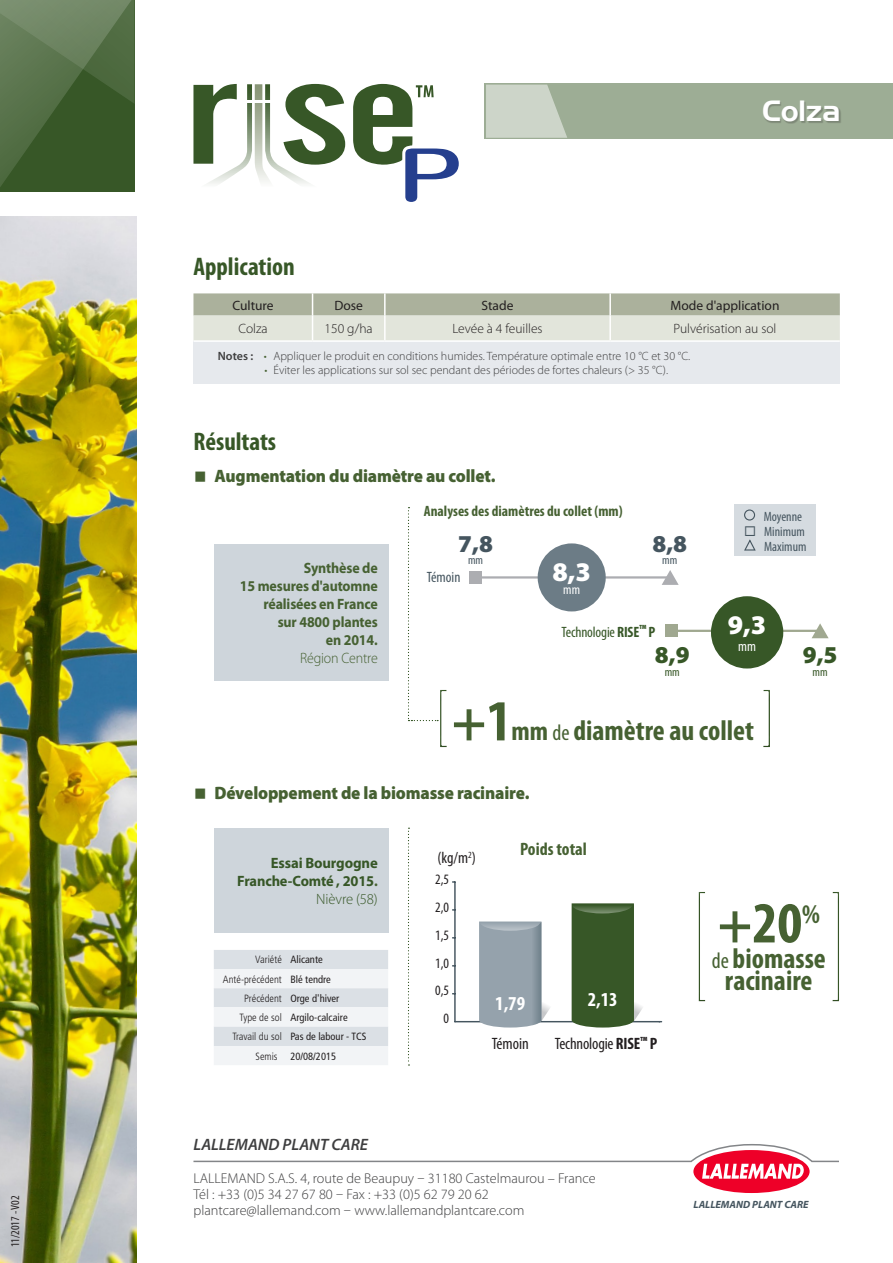
<style>
.page{position:relative;width:893px;height:1263px;background:#fff}
.page>*{position:absolute;margin:0;border:0;box-sizing:border-box;transform-origin:0 0}
.t1{font:700 condensed 58.5px "Myriad Pro";color:#466132}
.t2{font:700 condensed 28.5px "Myriad Pro";color:#466132}
.t3{font:28.5px "Aero";color:#fff}
.t4{font:900 27px "Myriad Pro";color:#fff}
.t5{font:700 condensed 25.5px "Myriad Pro";color:#375727}
.t6{font:900 24.3px "Myriad Pro";color:#45555f}
.t7{font:900 24.3px "Myriad Pro";color:#375727}
.t8{font:700 condensed 19.8px "Myriad Pro";color:#fff}
.t9{font:900 18px "Myriad Pro";letter-spacing:-.01em;color:#466132;scale:.95 1}
.t10{font:700 condensed 18px "Myriad Pro";color:#466132}
.t11{font:condensed 16.5px "Myriad Pro";letter-spacing:-.01em;color:#231f20}
.t12{font:italic 600 16.5px "Myriad Pro";color:#3e3e3f}
.t13{font:condensed 16.2px "Myriad Pro";color:#231f20}
.t14{font:700 15px/18px "Myriad Pro";letter-spacing:-.01em;color:#466132;text-align:right;scale:.93 1}
.t15{font:700 condensed 15px "Myriad Pro";color:#466132}
.t16{font:700 15px "Myriad Pro";letter-spacing:-.01em;color:#375727;scale:.96 1}
.t17{font:condensed 15px "Myriad Pro";letter-spacing:-.01em;color:#375727}
.t18{font:700 15px "Myriad Pro";letter-spacing:-.01em;color:#375727}
.t19{font:300 15px "Myriad Pro";letter-spacing:-.01em;color:#466132;scale:.93 1}
.t20{font:300 15px "Myriad Pro";letter-spacing:-.01em;color:#375727}
.t21{font:condensed 15px "Myriad Pro";color:#45555f}
.t22{font:condensed 14.4px "Myriad Pro";color:#231f20}
.t23{font:condensed 14.4px "Myriad Pro";color:#fff}
.t24{font:300 14.25px "Myriad Pro";color:#3e3e3f}
.t25{font:300 13.5px "Myriad Pro";color:#231f20}
.t26{font:13.5px "Myriad Pro";color:#231f20}
.t27{font:condensed 13.5px/15px "Myriad Pro";color:#45555f;text-align:right}
.t28{font:condensed 13.5px "Myriad Pro";color:#fff}
.t29{font:condensed 12.15px "Myriad Pro";color:#45555f}
.t30{font:condensed 12.15px "Myriad Pro";color:#375727}
.t31{font:300 12px "Myriad Pro";color:#3e3e3f}
.t32{font:condensed 12px "Myriad Pro";color:#231f20}
.t33{font:condensed 10.5px "Frutiger LT Std";color:#231f20}
.t34{font:300 condensed 10.5px "Frutiger LT Std";color:#231f20}
.t35{font:italic 700 10.5px "Myriad Pro";color:#45555f}
.s1{font-weight:600}
.s2{color:#466132}
.s3{font-weight:700}
.s4{font-size:58.5px}
.s5{font-size:27px}
.s6{font-weight:400;font-size:22.5px}
.s7{font-weight:700;font-size:15px}
</style>
<div class="page">
<img style="left:0;top:217px;width:136px;height:1046px">
<div style="left:734px;top:504px;width:81px;height:52px;background:#d5dbe0"></div>
<div style="left:485px;top:84px;width:408px;height:55px;background:#9dad95"></div>
<div style="left:693px;top:1150px;width:117px;height:43px;background:#ee0028;border-radius:50%"></div>
<svg style="left:193px;top:1144px;width:646px;height:35px"></svg>
<div style="left:193px;top:341px;width:647px;height:43px;background:#e6e9ed"></div>
<svg style="left:193px;top:293px;width:647px;height:47px"></svg>
<hr style="left:384px;top:293px;width:2px;height:23px;background:#fff">
<hr style="left:609px;top:293px;width:2px;height:23px;background:#fff">
<hr style="left:384px;top:316px;width:2px;height:24px;background:#fff">
<hr style="left:609px;top:316px;width:2px;height:24px;background:#fff">
<hr style="left:193px;top:340px;width:120px;height:2px;background:#fff">
<hr style="left:313px;top:340px;width:72px;height:2px;background:#fff">
<hr style="left:385px;top:340px;width:225px;height:2px;background:#fff">
<hr style="left:610px;top:340px;width:230px;height:2px;background:#fff">
<div style="left:764px;top:102px;width:77px;height:22px;background:#231f20;opacity:.26"></div>
<svg style="left:486px;top:85px;width:81px;height:53px"></svg>
<svg style="left:214px;top:950px;width:174px;height:115px"></svg>
<div style="left:214px;top:828px;width:174px;height:105px;background:#ced5db"></div>
<hr style="left:407px;top:825px;width:4px;height:237px;background:#fff;opacity:.75">
<hr style="left:407px;top:829px;width:4px;height:238px;background:#231f20;opacity:.75">
<div style="left:698px;top:891px;width:9px;height:111px;background:#231f20;opacity:.75"></div>
<div style="left:831px;top:891px;width:9px;height:111px;background:#231f20;opacity:.75"></div>
<hr style="left:473px;top:576px;width:197px;height:3px;background:#acadb1">
<div style="left:538px;top:543px;width:68px;height:68px;background:#6c7c86;border-radius:50%"></div>
<div style="left:214px;top:544px;width:174px;height:137px;background:#ced5db"></div>
<div style="left:439px;top:689px;width:9px;height:59px;background:#231f20;opacity:.75"></div>
<div style="left:761px;top:689px;width:9px;height:59px;background:#231f20;opacity:.75"></div>
<svg style="left:408px;top:507px;width:2px;height:214px"></svg>
<hr style="left:410px;top:718px;width:30px;height:3px;background:#fff">
<hr style="left:410px;top:719px;width:30px;height:3px;background:#231f20;opacity:.75">
<hr style="left:454px;top:882px;width:2px;height:140px;background:#45555f">
<hr style="left:455px;top:1021px;width:204px;height:1px;background:#45555f">
<svg style="left:479px;top:921px;width:75px;height:106px"></svg>
<svg style="left:572px;top:903px;width:75px;height:124px"></svg>
<div style="left:469px;top:571px;width:12px;height:12px;background:#acadb1"></div>
<svg style="left:662px;top:570px;width:17px;height:15px"></svg>
<hr style="left:669px;top:630px;width:150px;height:2px;background:#a0a890">
<div style="left:711px;top:596px;width:72px;height:72px;background:#375727;border-radius:50%"></div>
<div style="left:665px;top:625px;width:12px;height:12px;background:#a0a890"></div>
<svg style="left:812px;top:623px;width:17px;height:15px"></svg>
<div style="left:744px;top:509px;width:11px;height:11px;border:1px solid #45555f;border-radius:50%"></div>
<svg style="left:744px;top:539px;width:12px;height:12px"></svg>
<svg style="left:0;top:0;width:135px;height:192px"></svg>
<svg style="left:193px;top:84px;width:152px;height:100px"></svg>
<hr style="left:246px;top:100px;width:25px;height:2px;background:#fff">
<svg style="left:353px;top:84px;width:106px;height:118px"></svg>
<p class="t32" style="left:8px;top:1247px;width:54px;rotate:-90deg">11/2017 - V02</p>
<p class="t3" style="left:762px;top:94px;width:80px">Colza</p>
<p class="t5" style="left:193px;top:250px;width:103px">Application</p>
<p class="t26" style="left:232px;top:297px;width:43px">Culture</p>
<p class="t26" style="left:334px;top:297px;width:30px">Dose</p>
<p class="t26" style="left:481px;top:297px;width:33px">Stade</p>
<p class="t26" style="left:670px;top:297px;width:110px">Mode d'application</p>
<p class="t25" style="left:238px;top:320px;width:31px">Colza</p>
<p class="t25" style="left:325px;top:320px;width:50px">150 g/ha</p>
<p class="t25" style="left:452px;top:320px;width:92px">Levée à 4 feuilles</p>
<p class="t25" style="left:674px;top:320px;width:104px">Pulvérisation au sol</p>
<p class="t31" style="left:218px;top:349px;width:474px"><span class="s1">Notes :</span> <span class="s2">•</span> Appliquer le produit en conditions humides. Température optimale entre 10 °C et 30 °C.</p>
<p class="t31" style="left:265px;top:363px;width:405px"><span class="s2">•</span> Éviter les applications sur sol sec pendant des périodes de fortes chaleurs (&gt; 35 °C).</p>
<p class="t5" style="left:193px;top:426px;width:84px">Résultats</p>
<p class="t9" style="left:214px;top:463px;width:297px">Augmentation du diamètre au collet.</p>
<p class="t14" style="left:304px;top:558px;width:81px">Synthèse de</p>
<p class="t14" style="left:240px;top:576px;width:150px">15 mesures d'automne réalisées en France</p>
<p class="t14" style="left:278px;top:612px;width:109px">sur 4800 plantes</p>
<p class="t14" style="left:326px;top:630px;width:57px">en 2014.</p>
<p class="t19" style="left:300px;top:649px;width:85px">Région Centre</p>
<p class="t15" style="left:424px;top:501px;width:200px">Analyses des diamètres du collet (mm)</p>
<p class="t6" style="left:458px;top:527px;width:36px">7,8</p>
<p class="t29" style="left:468px;top:552px;width:17px">mm</p>
<p class="t21" style="left:427px;top:568px;width:35px">Témoin</p>
<p class="t4" style="left:552px;top:554px;width:40px">8,3</p>
<p class="t28" style="left:563px;top:582px;width:18px">mm</p>
<p class="t6" style="left:652px;top:527px;width:36px">8,8</p>
<p class="t29" style="left:662px;top:552px;width:17px">mm</p>
<p class="t27" style="left:764px;top:508px;width:40px">Moyenne</p>
<p class="t27" style="left:744px;top:523px;width:64px">◻ Minimum<br>Maximum</p>
<p class="t17" style="left:561px;top:623px;width:95px">Technologie <span class="s3">RISE™ P</span></p>
<p class="t4" style="left:728px;top:607px;width:40px">9,3</p>
<p class="t23" style="left:738px;top:637px;width:19px">mm</p>
<p class="t7" style="left:655px;top:639px;width:36px">8,9</p>
<p class="t30" style="left:665px;top:664px;width:17px">mm</p>
<p class="t2" style="left:452px;top:713px;width:304px"><span class="s4">+1</span><span class="s5">mm</span> <span class="s6">de</span> diamètre au collet</p>
<p class="t7" style="left:803px;top:639px;width:36px">9,5</p>
<p class="t30" style="left:813px;top:664px;width:17px">mm</p>
<p class="t9" style="left:214px;top:780px;width:333px">Développement de la biomasse racinaire.</p>
<p class="t18" style="left:271px;top:853px;width:108px">Essai Bourgogne</p>
<p class="t16" style="left:237px;top:871px;width:148px">Franche-Comté , 2015<span class="s2">.</span></p>
<p class="t20" style="left:316px;top:890px;width:63px">Nièvre (58)</p>
<p class="t34" style="left:255px;top:954px;width:28px">Variété</p>
<p class="t33" style="left:290px;top:954px;width:34px">Alicante</p>
<p class="t34" style="left:223px;top:973px;width:60px">Anté-précédent</p>
<p class="t33" style="left:290px;top:973px;width:42px">Blé tendre</p>
<p class="t34" style="left:244px;top:992px;width:39px">Précédent</p>
<p class="t33" style="left:290px;top:992px;width:50px">Orge d'hiver</p>
<p class="t34" style="left:239px;top:1011px;width:44px">Type de sol</p>
<p class="t33" style="left:290px;top:1011px;width:59px">Argilo-calcaire</p>
<p class="t34" style="left:232px;top:1030px;width:51px">Travail du sol</p>
<p class="t33" style="left:290px;top:1030px;width:77px">Pas de labour - TCS</p>
<p class="t34" style="left:256px;top:1050px;width:23px">Semis</p>
<p class="t33" style="left:290px;top:1050px;width:47px">20/08/2015</p>
<p class="t12" style="left:193px;top:1133px;width:176px">LALLEMAND PLANT CARE</p>
<p class="t13" style="left:437px;top:848px;width:40px">(kg/m<sup>2</sup>)</p>
<p class="t22" style="left:435px;top:870px;width:15px">2,5</p>
<p class="t22" style="left:435px;top:898px;width:15px">2,0</p>
<p class="t22" style="left:435px;top:926px;width:15px">1,5</p>
<p class="t22" style="left:435px;top:954px;width:15px">1,0</p>
<p class="t22" style="left:435px;top:982px;width:15px">0,5</p>
<p class="t22" style="left:444px;top:1010px;width:7px">0</p>
<p class="t10" style="left:520px;top:838px;width:68px">Poids total</p>
<p class="t8" style="left:495px;top:991px;width:31px">1,79</p>
<p class="t8" style="left:588px;top:987px;width:31px">2,13</p>
<p class="t11" style="left:492px;top:1033px;width:39px">Témoin</p>
<p class="t11" style="left:555px;top:1033px;width:104px">Technologie <span class="s3">RISE</span><span class="s7">™</span> <span class="s3">P</span></p>
<p class="t1" style="left:717px;top:886px;width:104px">+20<sup>%</sup></p>
<p class="t2" style="left:712px;top:941px;width:116px"><span class="s6">de</span> biomasse</p>
<p class="t2" style="left:725px;top:963px;width:89px">racinaire</p>
<p class="t24" style="left:193px;top:1170px;width:404px">LALLEMAND S.A.S. 4, route de Beaupuy – 31180 Castelmaurou – France</p>
<p class="t24" style="left:193px;top:1186px;width:297px">Tél : +33 (0)5 34 27 67 80 – Fax : +33 (0)5 62 79 20 62</p>
<p class="t24" style="left:193px;top:1201px;width:332px">plantcare@lallemand.com – www.lallemandplantcare.com</p>
<p class="t35" style="left:693px;top:1198px;width:117px">LALLEMAND PLANT CARE</p>
</div>
